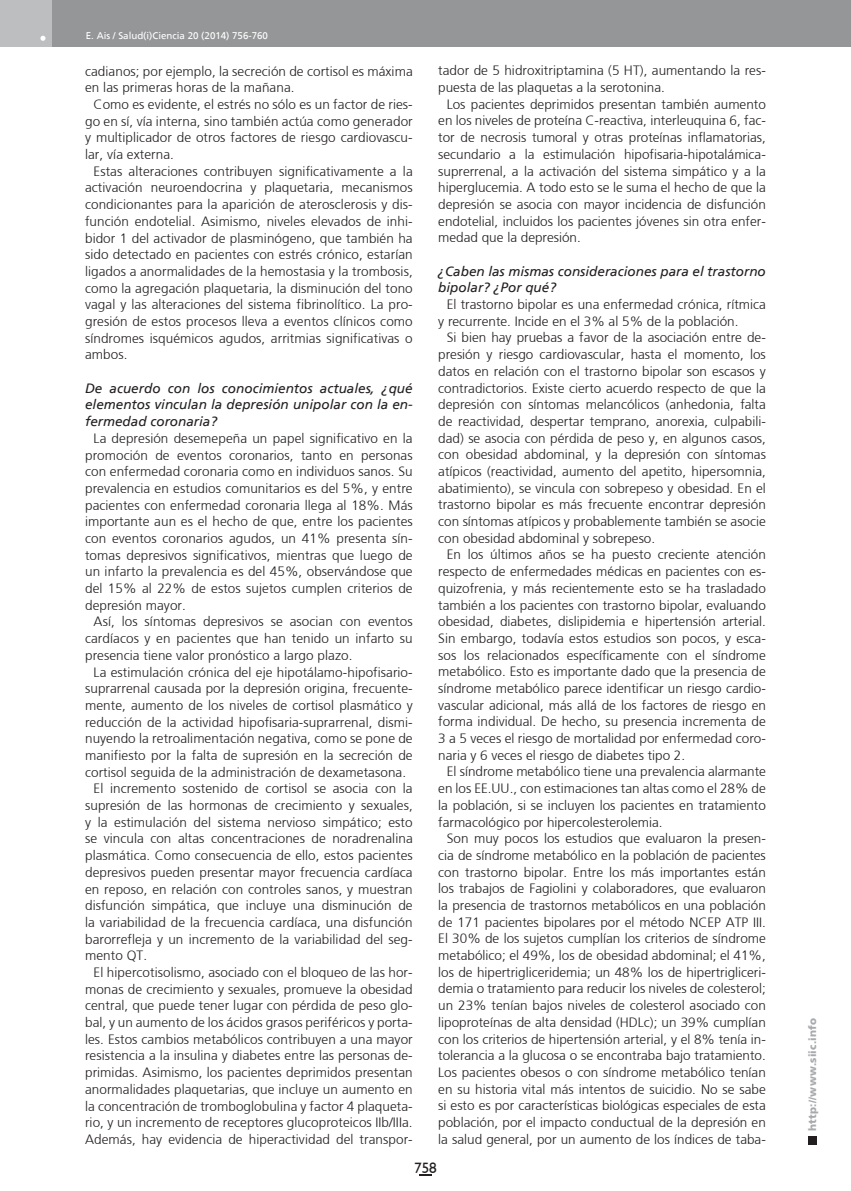
<style>
.page{position:relative;width:851px;height:1191px;background:#fff}
.page>*{position:absolute;margin:0;border:0;box-sizing:border-box;transform-origin:0 0}
.t1{font:15px "Humanist 521 BT";color:#231f20}
.t2{font:300 13.5px/16.6px "Frutiger";letter-spacing:.005em;color:#231f20;text-align:justify}
.t3{font:italic 13.5px/16.6px "Frutiger";color:#231f20;text-align:justify}
.t4{font:900 10.5px "Frutiger";letter-spacing:.015em;color:#a7a9ac}
.t5{font:9.75px "Frutiger";color:#fff}
</style>
<div class="page">
<div style="left:808px;top:1135px;width:8px;height:9px;background:#231f20"></div>
<div style="left:38px;top:0;width:812px;height:47px;background:#949698"></div>
<div style="left:0;top:0;width:51px;height:47px;background:#bcbec0"></div>
<svg style="left:40px;top:36px;width:5px;height:5px"></svg>
<svg style="left:419px;top:1174px;width:12px;height:2px"></svg>
<p class="t5" style="left:86px;top:30px;width:184px">E. Ais / Salud(i)Ciencia 20 (2014) 756-760</p>
<p class="t2" style="left:85px;top:63px;width:329px">cadianos; por ejemplo, la secreción de cortisol es máxima en las primeras horas de la mañana.</p>
<p class="t2" style="left:85px;top:96px;width:329px;text-indent:9px">Como es evidente, el estrés no sólo es un factor de ries&shy;go en sí, vía interna, sino también actúa como generador y multiplicador de otros factores de riesgo cardiovascu&shy;lar, vía externa.</p>
<p class="t2" style="left:85px;top:163px;width:329px;text-indent:9px">Estas alteraciones contribuyen significativamente a la activación neuroendocrina y plaquetaria, mecanismos condicionantes para la aparición de aterosclerosis y dis&shy;función endotelial. Asimismo, niveles elevados de inhi&shy;bidor 1 del activador de plasminógeno, que también ha sido detectado en pacientes con estrés crónico, estarían ligados a anormalidades de la hemostasia y la trombosis, como la agregación plaquetaria, la disminución del tono vagal y las alteraciones del sistema fibrinolítico. La pro&shy;gresión de estos procesos lleva a eventos clínicos como síndromes isquémicos agudos, arritmias significativas o ambos.</p>
<p class="t3" style="left:85px;top:380px;width:329px">De acuerdo con los conocimientos actuales, ¿qué elementos vinculan la depresión unipolar con la en&shy;fermedad coronaria?</p>
<p class="t2" style="left:85px;top:430px;width:329px;text-indent:9px">La depresión desemepeña un papel significativo en la promoción de eventos coronarios, tanto en personas con enfermedad coronaria como en individuos sanos. Su prevalencia en estudios comunitarios es del 5%, y entre pacientes con enfermedad coronaria llega al 18%. Más importante aun es el hecho de que, entre los pacientes con eventos coronarios agudos, un 41% presenta sín&shy;tomas depresivos significativos, mientras que luego de un infarto la prevalencia es del 45%, observándose que del 15% al 22% de estos sujetos cumplen criterios de depresión mayor.</p>
<p class="t2" style="left:85px;top:613px;width:329px;text-indent:9px">Así, los síntomas depresivos se asocian con eventos cardíacos y en pacientes que han tenido un infarto su presencia tiene valor pronóstico a largo plazo.</p>
<p class="t2" style="left:94px;top:663px;width:320px">La estimulación crónica del eje hipotálamo-hipofisario-</p>
<p class="t2" style="left:85px;top:680px;width:329px">suprarrenal causada por la depresión origina, frecuente-</p>
<p class="t2" style="left:85px;top:697px;width:329px">mente, aumento de los niveles de cortisol plasmático y</p>
<p class="t2" style="left:85px;top:713px;width:329px">reducción de la actividad hipofisaria-suprarrenal, dismi-</p>
<p class="t2" style="left:85px;top:730px;width:329px">nuyendo la retroalimentación negativa, como se pone de</p>
<p class="t2" style="left:85px;top:747px;width:329px">manifiesto por la falta de supresión en la secreción de</p>
<p class="t2" style="left:85px;top:763px;width:322px">cortisol seguida de la administración de dexametasona.</p>
<p class="t2" style="left:94px;top:780px;width:320px">El incremento sostenido de cortisol se asocia con la</p>
<p class="t2" style="left:85px;top:797px;width:329px">supresión de las hormonas de crecimiento y sexuales,</p>
<p class="t2" style="left:85px;top:813px;width:329px">y la estimulación del sistema nervioso simpático; esto</p>
<p class="t2" style="left:85px;top:830px;width:329px">se vincula con altas concentraciones de noradrenalina</p>
<p class="t2" style="left:85px;top:847px;width:329px">plasmática. Como consecuencia de ello, estos pacientes</p>
<p class="t2" style="left:85px;top:864px;width:329px">depresivos pueden presentar mayor frecuencia cardíaca</p>
<p class="t2" style="left:85px;top:880px;width:329px">en reposo, en relación con controles sanos, y muestran</p>
<p class="t2" style="left:85px;top:897px;width:329px">disfunción simpática, que incluye una disminución de</p>
<p class="t2" style="left:85px;top:914px;width:329px">la variabilidad de la frecuencia cardíaca, una disfunción</p>
<p class="t2" style="left:85px;top:930px;width:329px">barorrefleja y un incremento de la variabilidad del seg-</p>
<p class="t2" style="left:85px;top:947px;width:64px">mento QT.</p>
<p class="t2" style="left:94px;top:964px;width:320px">El hipercotisolismo, asociado con el bloqueo de las hor-</p>
<p class="t2" style="left:85px;top:980px;width:329px">monas de crecimiento y sexuales, promueve la obesidad</p>
<p class="t2" style="left:85px;top:997px;width:329px">central, que puede tener lugar con pérdida de peso glo-</p>
<p class="t2" style="left:85px;top:1014px;width:329px">bal, y un aumento de los ácidos grasos periféricos y porta-</p>
<p class="t2" style="left:85px;top:1030px;width:329px">les. Estos cambios metabólicos contribuyen a una mayor</p>
<p class="t2" style="left:85px;top:1047px;width:329px">resistencia a la insulina y diabetes entre las personas de-</p>
<p class="t2" style="left:85px;top:1064px;width:329px">primidas. Asimismo, los pacientes deprimidos presentan</p>
<p class="t2" style="left:85px;top:1080px;width:329px">anormalidades plaquetarias, que incluye un aumento en</p>
<p class="t2" style="left:85px;top:1097px;width:329px">la concentración de tromboglobulina y factor 4 plaqueta-</p>
<p class="t2" style="left:85px;top:1114px;width:329px">rio, y un incremento de receptores glucoproteicos IIb/IIIa.</p>
<p class="t2" style="left:85px;top:1130px;width:329px">Además, hay evidencia de hiperactividad del transpor-</p>
<p class="t2" style="left:438px;top:62px;width:329px">tador de 5 hidroxitriptamina (5 HT), aumentando la res&shy;puesta de las plaquetas a la serotonina.</p>
<p class="t2" style="left:438px;top:96px;width:329px;text-indent:9px">Los pacientes deprimidos presentan también aumento en los niveles de proteína C-reactiva, interleuquina 6, fac&shy;tor de necrosis tumoral y otras proteínas inflamatorias, secundario a la estimulación hipofisaria-hipotalámica&shy;suprerrenal, a la activación del sistema simpático y a la hiperglucemia. A todo esto se le suma el hecho de que la depresión se asocia con mayor incidencia de disfunción endotelial, incluidos los pacientes jóvenes sin otra enfer&shy;medad que la depresión.</p>
<p class="t3" style="left:438px;top:262px;width:329px">¿Caben las mismas consideraciones para el trastorno bipolar? ¿Por qué?</p>
<p class="t2" style="left:438px;top:296px;width:329px;text-indent:9px">El trastorno bipolar es una enfermedad crónica, rítmica y recurrente. Incide en el 3% al 5% de la población.</p>
<p class="t2" style="left:438px;top:329px;width:329px;text-indent:9px">Si bien hay pruebas a favor de la asociación entre de&shy;presión y riesgo cardiovascular, hasta el momento, los datos en relación con el trastorno bipolar son escasos y contradictorios. Existe cierto acuerdo respecto de que la depresión con síntomas melancólicos (anhedonia, falta de reactividad, despertar temprano, anorexia, culpabili&shy;dad) se asocia con pérdida de peso y, en algunos casos, con obesidad abdominal, y la depresión con síntomas atípicos (reactividad, aumento del apetito, hipersomnia, abatimiento), se vincula con sobrepeso y obesidad. En el trastorno bipolar es más frecuente encontrar depresión con síntomas atípicos y probablemente también se asocie con obesidad abdominal y sobrepeso.</p>
<p class="t2" style="left:438px;top:546px;width:329px;text-indent:9px">En los últimos años se ha puesto creciente atención respecto de enfermedades médicas en pacientes con es&shy;quizofrenia, y más recientemente esto se ha trasladado también a los pacientes con trastorno bipolar, evaluando obesidad, diabetes, dislipidemia e hipertensión arterial.<br>Sin embargo, todavía estos estudios son pocos, y esca&shy;sos los relacionados específicamente con el síndrome metabólico. Esto es importante dado que la presencia de síndrome metabólico parece identificar un riesgo cardio&shy;vascular adicional, más allá de los factores de riesgo en forma individual. De hecho, su presencia incrementa de 3 a 5 veces el riesgo de mortalidad por enfermedad coro&shy;naria y 6 veces el riesgo de diabetes tipo 2.</p>
<p class="t2" style="left:438px;top:763px;width:329px;text-indent:9px">El síndrome metabólico tiene una prevalencia alarmante en los EE.UU., con estimaciones tan altas como el 28% de la población, si se incluyen los pacientes en tratamiento farmacológico por hipercolesterolemia.</p>
<p class="t2" style="left:438px;top:830px;width:329px;text-indent:9px">Son muy pocos los estudios que evaluaron la presen&shy;cia de síndrome metabólico en la población de pacientes con trastorno bipolar. Entre los más importantes están los trabajos de Fagiolini y colaboradores, que evaluaron la presencia de trastornos metabólicos en una población de 171 pacientes bipolares por el método NCEP ATP III.<br>El 30% de los sujetos cumplían los criterios de síndrome metabólico; el 49%, los de obesidad abdominal; el 41%, los de hipertrigliceridemia; un 48% los de hipertrigliceri&shy;demia o tratamiento para reducir los niveles de colesterol; un 23% tenían bajos niveles de colesterol asociado con lipoproteínas de alta densidad (HDLc); un 39% cumplían con los criterios de hipertensión arterial, y el 8% tenía in&shy;tolerancia a la glucosa o se encontraba bajo tratamiento.<br>Los pacientes obesos o con síndrome metabólico tenían en su historia vital más intentos de suicidio. No se sabe si esto es por características biológicas especiales de esta población, por el impacto conductual de la depresión en la salud general, por un aumento de los índices de taba-</p>
<p class="t1" style="left:414px;top:1158px;width:24px">758</p>
<p class="t4" style="left:806px;top:1130px;width:114px;rotate:-90deg">http://www.siic.info</p>
</div>
